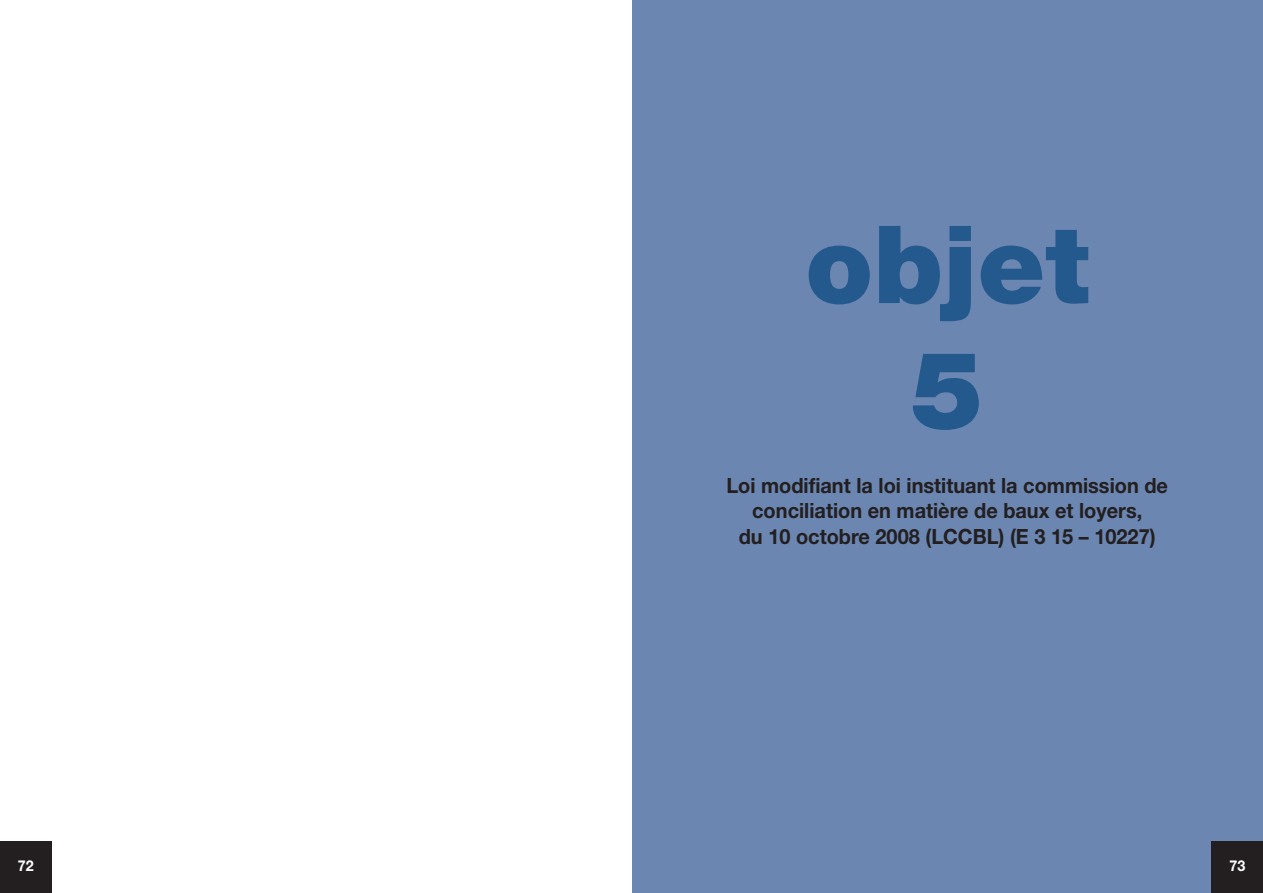
<style>
.page{position:relative;width:1263px;height:893px;background:#fff}
.page>*{position:absolute;margin:0;border:0;box-sizing:border-box;transform-origin:0 0}
.t1{font:900 108px/126px "Helvetica Neue";color:#24598e;text-align:center}
.t2{font:700 21px/25.5px "Helvetica Neue";color:#231f20;text-align:center;scale:.95 1}
.t3{font:700 15px "Helvetica Neue";color:#fff;scale:.95 1}
</style>
<div class="page">
<div style="left:632px;top:0;width:631px;height:893px;background:#6b86b1"></div>
<div style="left:0;top:842px;width:51px;height:51px;background:#231f20"></div>
<div style="left:1212px;top:842px;width:51px;height:51px;background:#231f20"></div>
<h1 class="t1" style="left:805px;top:211px;width:285px">objet<br>5</h1>
<p class="t2" style="left:726px;top:474px;width:466px">Loi modifiant la loi instituant la commission de conciliation en matière de baux et loyers,<br>du 10 octobre 2008 (LCCBL) (E 3 15 – 10227)</p>
<p class="t3" style="left:18px;top:860px;width:18px">72</p>
<p class="t3" style="left:1229px;top:860px;width:18px">73</p>
</div>
